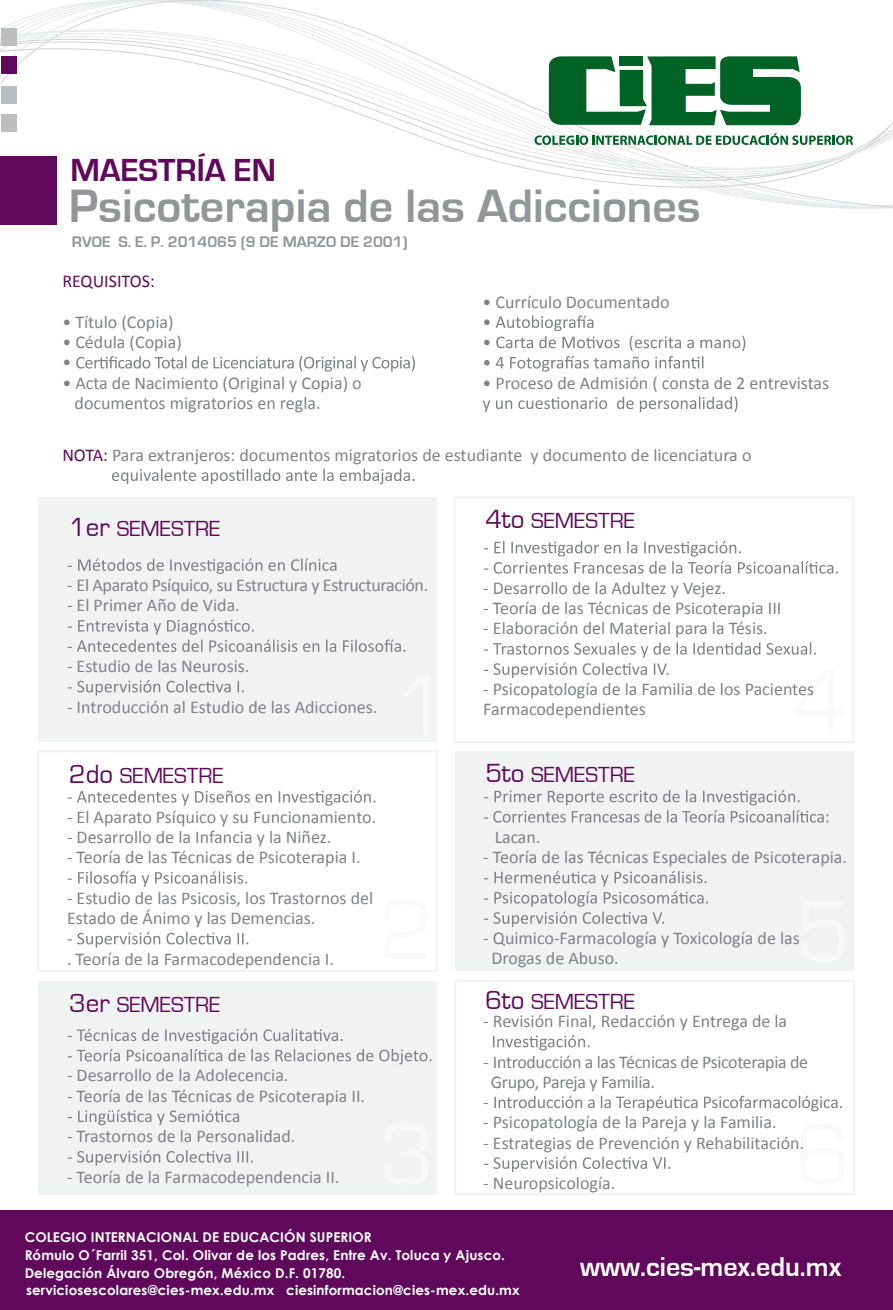
<style>
.page{position:relative;width:893px;height:1310px;background:#fff}
.page>*{position:absolute;margin:0;border:0;box-sizing:border-box;transform-origin:0 0}
.t1{font:700 48.15px "Eurostile";color:#939598}
.t2{font:700 32.85px "Eurostile";color:#60085b}
.t3{font:700 28.12px "Eurostile";color:#fff}
.t4{font:22.5px "Eurostile";color:#60085b}
.t5{font:18px/20.2px "Calibri";color:#808285}
.t6{font:18px "Calibri";letter-spacing:-.02em;color:#808285}
.t7{font:18px "Calibri";color:#60085b}
.t8{font:700 15.75px "Eurostile";color:#939598}
.t9{font:700 13.5px/17.8px "Century Gothic";letter-spacing:.01em;color:#fff}
.s1{color:#60085b}
.s2{font-size:27px}
</style>
<div class="page">
<svg style="left:2px;top:0;width:354px;height:28px"></svg>
<svg style="left:0;top:28px;width:893px;height:173px"></svg>
<svg style="left:549px;top:56px;width:252px;height:70px"></svg>
<svg style="left:534px;top:133px;width:319px;height:12px"></svg>
<div style="left:0;top:156px;width:57px;height:69px;background:#60085b"></div>
<div style="left:1px;top:28px;width:16px;height:18px;background:#bcbec0"></div>
<div style="left:1px;top:56px;width:16px;height:18px;background:#60085b"></div>
<div style="left:1px;top:86px;width:16px;height:18px;background:#bcbec0"></div>
<div style="left:1px;top:114px;width:16px;height:18px;background:#bcbec0"></div>
<div style="left:454px;top:979px;width:401px;height:216px;border:2px solid #f1f2f2"></div>
<svg style="left:493px;top:1035px;width:97px;height:15px"></svg>
<svg style="left:494px;top:1095px;width:348px;height:16px"></svg>
<svg style="left:484px;top:1156px;width:186px;height:16px"></svg>
<div style="left:38px;top:980px;width:399px;height:214px;background:#f1f2f2"></div>
<svg style="left:68px;top:1028px;width:363px;height:36px"></svg>
<svg style="left:68px;top:1109px;width:171px;height:16px"></svg>
<svg style="left:68px;top:1150px;width:185px;height:15px"></svg>
<div style="left:38px;top:497px;width:399px;height:245px;background:#f1f2f2"></div>
<svg style="left:68px;top:558px;width:268px;height:16px"></svg>
<svg style="left:68px;top:619px;width:337px;height:33px"></svg>
<svg style="left:68px;top:680px;width:176px;height:15px"></svg>
<div style="left:453px;top:496px;width:401px;height:247px;border:2px solid #f1f2f2"></div>
<svg style="left:484px;top:541px;width:354px;height:32px"></svg>
<svg style="left:484px;top:642px;width:332px;height:36px"></svg>
<div style="left:37px;top:750px;width:401px;height:221px;border:2px solid #f1f2f2"></div>
<div style="left:455px;top:751px;width:399px;height:219px;background:#f1f2f2"></div>
<svg style="left:68px;top:790px;width:307px;height:15px"></svg>
<svg style="left:68px;top:871px;width:179px;height:15px"></svg>
<svg style="left:68px;top:932px;width:180px;height:15px"></svg>
<svg style="left:484px;top:790px;width:344px;height:32px"></svg>
<svg style="left:484px;top:871px;width:224px;height:56px"></svg>
<div style="left:0;top:1210px;width:893px;height:100px;background:#60085b"></div>
<svg style="left:76px;top:356px;width:339px;height:15px"></svg>
<svg style="left:484px;top:315px;width:261px;height:56px"></svg>
<svg style="left:483px;top:396px;width:255px;height:16px"></svg>
<svg style="left:112px;top:468px;width:302px;height:16px"></svg>
<h2 class="t2" style="left:71px;top:152px;width:207px">MAESTRÍA EN</h2>
<h1 class="t1" style="left:69px;top:179px;width:634px">Psicoterapia de las Adicciones</h1>
<p class="t8" style="left:72px;top:233px;width:337px">RVOE S. E. P. 2014065 (9 DE MARZO DE 2001)</p>
<p class="t7" style="left:62px;top:270px;width:94px">REQUISITOS:</p>
<p class="t5" style="left:62px;top:312px;width:113px">• Título (Copia)</p>
<p class="t5" style="left:62px;top:332px;width:121px">• Cédula (Copia) •</p>
<p class="t5" style="left:75px;top:372px;width:289px;text-indent:-12px">• Acta de Nacimiento (Original y Copia) o documentos migratorios en regla.</p>
<p class="t5" style="left:482px;top:291px;width:189px">• Currículo Documentado</p>
<p class="t5" style="left:482px;top:372px;width:348px">• Proceso de Admisión ( consta de 2 entrevistas</p>
<p class="t5" style="left:62px;top:444px;width:691px"><span class="s1">NOTA:</span> Para extranjeros: documentos migratorios de estudiante y documento de licenciatura o</p>
<p class="t4" style="left:69px;top:516px;width:153px"><span class="s2">1er</span> SEMESTRE</p>
<p class="t6" style="left:67px;top:573px;width:363px">- El Aparato Psíquico, su Estructura y Estructuración.</p>
<p class="t5" style="left:67px;top:595px;width:174px">- El Primer Año de Vida.</p>
<p class="t5" style="left:67px;top:656px;width:184px">- Estudio de las Neurosis.</p>
<p class="t5" style="left:67px;top:696px;width:312px">- Introducción al Estudio de las Adicciones.</p>
<p class="t4" style="left:485px;top:509px;width:151px"><span class="s2">4to</span> SEMESTRE</p>
<p class="t5" style="left:483px;top:578px;width:244px">- Desarrollo de la Adultez y Vejez.</p>
<p class="t5" style="left:483px;top:598px;width:300px">- Teoría de las Técnicas de Psicoterapia III</p>
<p class="t5" style="left:483px;top:618px;width:286px">- Elaboración del Material para la Tésis.</p>
<p class="t5" style="left:483px;top:679px;width:332px">- Psicopatología de la Familia de los Pacientes<br>Farmacodependientes</p>
<p class="t4" style="left:69px;top:763px;width:156px"><span class="s2">2do</span> SEMESTRE</p>
<p class="t4" style="left:485px;top:762px;width:151px"><span class="s2">5to</span> SEMESTRE</p>
<p class="t5" style="left:67px;top:806px;width:311px">- El Aparato Psíquico y su Funcionamiento.</p>
<p class="t5" style="left:67px;top:827px;width:266px">- Desarrollo de la Infancia y la Niñez.</p>
<p class="t5" style="left:67px;top:847px;width:295px">- Teoría de las Técnicas de Psicoterapia I.</p>
<p class="t5" style="left:67px;top:887px;width:308px">- Estudio de las Psicosis, los Trastornos del<br>Estado de Ánimo y las Demencias.</p>
<p class="t5" style="left:67px;top:948px;width:268px">. Teoría de la Farmacodependencia I.</p>
<p class="t5" style="left:495px;top:826px;width:47px">Lacan.</p>
<p class="t5" style="left:483px;top:847px;width:365px">- Teoría de las Técnicas Especiales de Psicoterapia.</p>
<p class="t5" style="left:491px;top:928px;width:310px;text-indent:-8px">- Quimico-Farmacología y Toxicología de las<br>Drogas de Abuso.</p>
<p class="t4" style="left:69px;top:993px;width:153px"><span class="s2">3er</span> SEMESTRE</p>
<p class="t5" style="left:67px;top:1065px;width:223px">- Desarrollo de la Adolecencia.</p>
<p class="t5" style="left:67px;top:1085px;width:300px">- Teoría de las Técnicas de Psicoterapia II.</p>
<p class="t5" style="left:67px;top:1126px;width:230px">- Trastornos de la Personalidad.</p>
<p class="t5" style="left:67px;top:1166px;width:274px">- Teoría de la Farmacodependencia II.</p>
<p class="t4" style="left:485px;top:989px;width:151px"><span class="s2">6to</span> SEMESTRE</p>
<p class="t5" style="left:483px;top:1011px;width:305px">- Revisión Final, Redacción y Entrega de la</p>
<p class="t6" style="left:483px;top:1050px;width:326px">- Introducción a las Técnicas de Psicoterapia de</p>
<p class="t6" style="left:491px;top:1070px;width:166px">Grupo, Pareja y Familia.</p>
<p class="t5" style="left:483px;top:1092px;width:7px">-</p>
<p class="t5" style="left:483px;top:1112px;width:295px">- Psicopatología de la Pareja y la Familia.</p>
<p class="t5" style="left:483px;top:1132px;width:322px">- Estrategias de Prevención y Rehabilitación.</p>
<p class="t5" style="left:483px;top:1173px;width:133px">- Neuropsicología.</p>
<p class="t9" style="left:25px;top:1228px;width:496px">COLEGIO INTERNACIONAL DE EDUCACIÓN SUPERIOR<br>Rómulo O´Farril 351, Col. Olivar de los Padres, Entre Av. Toluca y Ajusco.<br>Delegación Álvaro Obregón, México D.F. 01780. serviciosescolares@cies-mex.edu.mx ciesinformacion@cies-mex.edu.mx</p>
<h3 class="t3" style="left:580px;top:1251px;width:263px">www.cies-mex.edu.mx</h3>
</div>
